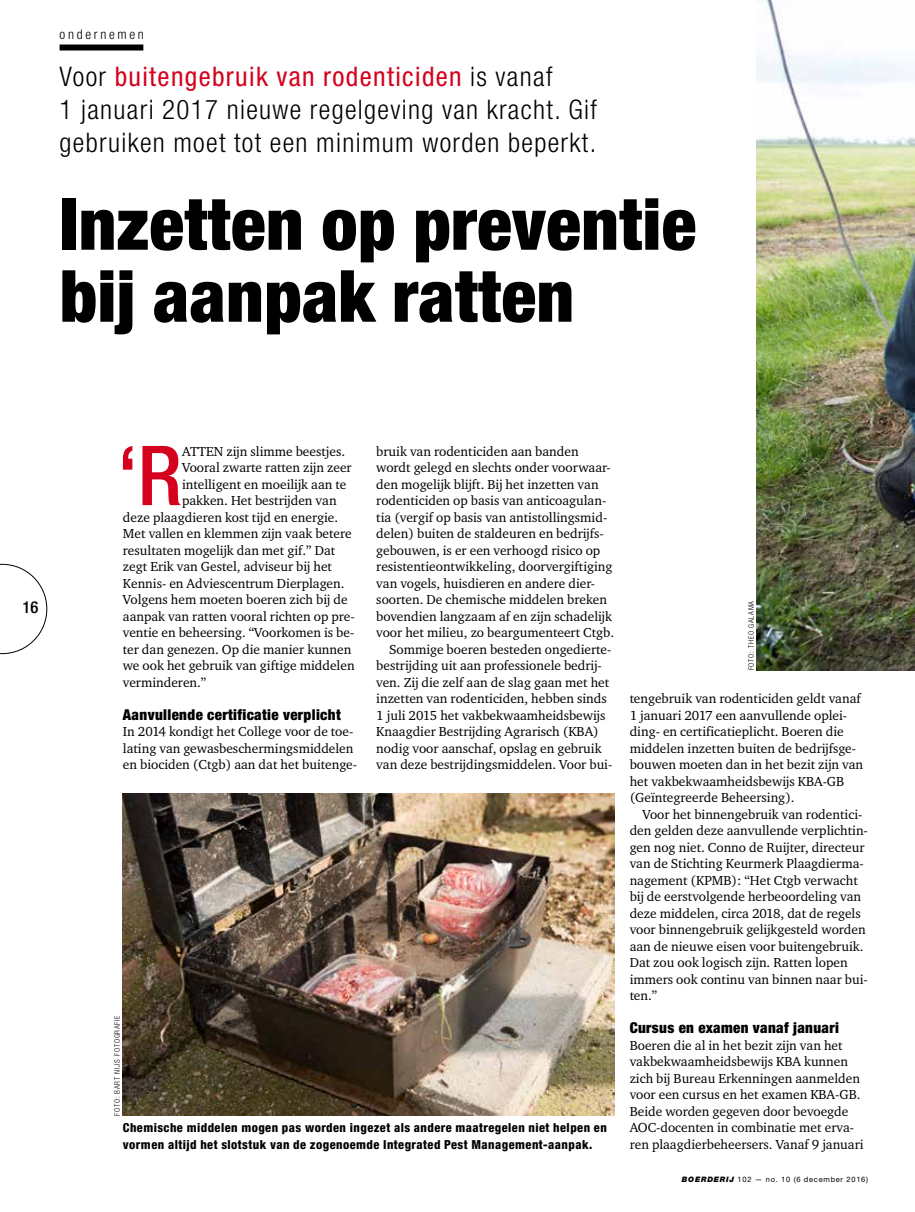
<style>
.page{position:relative;width:915px;height:1212px;background:#fff}
.page>*{position:absolute;margin:0;border:0;box-sizing:border-box;transform-origin:0 0}
.t1{font:500 condensed 82.8px "Helvetica Neue LT Std";color:#d4021d}
.t2{font:900 condensed 72px/72px "Helvetica Neue LT Std";letter-spacing:.005em;color:#000}
.t3{font:300 condensed 27px/33px "Helvetica Neue LT Std";letter-spacing:.05em;color:#000}
.t4{font:500 condensed 16.5px "Helvetica Neue LT Std";color:#000}
.t5{font:900 condensed 15px "Helvetica Neue LT Std";letter-spacing:.025em;color:#000}
.t6{font:13.5px/16.5px "Charter EFOP";color:#000}
.t7{font:300 condensed 13.5px "Helvetica Neue LT Std";letter-spacing:.2em;color:#000}
.t8{font:800 condensed 12.45px/16.5px "Helvetica Neue LT Std";letter-spacing:.035em;color:#000}
.t9{font:300 condensed 7.5px "Helvetica Neue LT Std";letter-spacing:.1em;color:#000}
.t10{font:7.5px "Helvetica Neue LT Std";letter-spacing:.1em;color:#000}
.s1{font-weight:400;color:#d4021d}
.s2{font-weight:900;font-style:italic}
</style>
<div class="page">
<svg style="left:0;top:564px;width:47px;height:90px"></svg>
<img style="left:756px;top:0;width:158px;height:670px">
<img style="left:123px;top:793px;width:491px;height:323px">
<div style="left:60px;top:45px;width:83px;height:6px;background:#000"></div>
<p class="t7" style="left:60px;top:27px;width:86px">ondernemen</p>
<h3 class="t3" style="left:60px;top:60px;width:539px">Voor <span class="s1">buitengebruik van rodenticiden</span> is vanaf<br>1 januari 2017 nieuwe regelgeving van kracht. Gif gebruiken moet tot een minimum worden beperkt.</h3>
<h2 class="t2" style="left:60px;top:187px;width:638px">Inzetten op preventie bij aanpak ratten</h2>
<p class="t4" style="left:22px;top:597px;width:17px">16</p>
<h1 class="t1" style="left:118px;top:426px;width:66px">‘R</h1>
<p class="t6" style="left:182px;top:442px;width:164px">ATTEN zijn slimme beestjes.</p>
<p class="t6" style="left:182px;top:459px;width:171px">Vooral zwarte ratten zijn zeer</p>
<p class="t6" style="left:182px;top:475px;width:166px">intelligent en moeilijk aan te</p>
<p class="t6" style="left:182px;top:492px;width:156px">pakken. Het bestrijden van</p>
<p class="t6" style="left:123px;top:508px;width:217px">deze plaagdieren kost tijd en energie.</p>
<p class="t6" style="left:123px;top:525px;width:230px">Met vallen en klemmen zijn vaak betere</p>
<p class="t6" style="left:123px;top:541px;width:214px">resultaten mogelijk dan met gif.” Dat</p>
<p class="t6" style="left:123px;top:558px;width:211px">zegt Erik van Gestel, adviseur bij het</p>
<p class="t6" style="left:123px;top:574px;width:223px">Kennis- en Adviescentrum Dierplagen.</p>
<p class="t6" style="left:123px;top:591px;width:226px">Volgens hem moeten boeren zich bij de</p>
<p class="t6" style="left:123px;top:607px;width:233px">aanpak van ratten vooral richten op pre-</p>
<p class="t6" style="left:123px;top:624px;width:233px">ventie en beheersing. “Voorkomen is be-</p>
<p class="t6" style="left:123px;top:640px;width:230px">ter dan genezen. Op die manier kunnen</p>
<p class="t6" style="left:123px;top:657px;width:233px">we ook het gebruik van giftige middelen</p>
<p class="t6" style="left:123px;top:673px;width:85px">verminderen.”</p>
<p class="t5" style="left:123px;top:705px;width:219px">Aanvullende certificatie verplicht</p>
<p class="t6" style="left:123px;top:723px;width:235px">In 2014 kondigt het College voor de toe&shy;lating van gewasbeschermingsmiddelen en biociden (Ctgb) aan dat het buitenge-</p>
<p class="t6" style="left:376px;top:442px;width:204px">bruik van rodenticiden aan banden</p>
<p class="t6" style="left:376px;top:459px;width:236px">wordt gelegd en slechts onder voorwaar-</p>
<p class="t6" style="left:376px;top:475px;width:224px">den mogelijk blijft. Bij het inzetten van</p>
<p class="t6" style="left:376px;top:492px;width:231px">rodenticiden op basis van anticoagulan-</p>
<p class="t6" style="left:376px;top:508px;width:232px">tia (vergif op basis van antistollingsmid-</p>
<p class="t6" style="left:376px;top:525px;width:229px">delen) buiten de staldeuren en bedrijfs-</p>
<p class="t6" style="left:376px;top:541px;width:225px">gebouwen, is er een verhoogd risico op</p>
<p class="t6" style="left:376px;top:558px;width:238px">resistentieontwikkeling, doorvergiftiging</p>
<p class="t6" style="left:376px;top:574px;width:220px">van vogels, huisdieren en andere dier-</p>
<p class="t6" style="left:376px;top:591px;width:232px">soorten. De chemische middelen breken</p>
<p class="t6" style="left:376px;top:607px;width:237px">bovendien langzaam af en zijn schadelijk</p>
<p class="t6" style="left:376px;top:624px;width:239px">voor het milieu, zo beargumenteert Ctgb.</p>
<p class="t6" style="left:389px;top:640px;width:224px">Sommige boeren besteden ongedierte-</p>
<p class="t6" style="left:376px;top:657px;width:227px">bestrijding uit aan professionele bedrij-</p>
<p class="t6" style="left:376px;top:673px;width:234px">ven. Zij die zelf aan de slag gaan met het</p>
<p class="t6" style="left:376px;top:690px;width:232px">inzetten van rodenticiden, hebben sinds</p>
<p class="t6" style="left:376px;top:706px;width:231px">1 juli 2015 het vakbekwaamheidsbewijs</p>
<p class="t6" style="left:376px;top:723px;width:224px">Knaagdier Bestrijding Agrarisch (KBA)</p>
<p class="t6" style="left:376px;top:739px;width:227px">nodig voor aanschaf, opslag en gebruik</p>
<p class="t6" style="left:376px;top:756px;width:237px">van deze bestrijdingsmiddelen. Voor bui-</p>
<p class="t9" style="left:113px;top:1116px;width:102px;rotate:-90deg">FOTO: BART NIJS FOTOGRAFIE</p>
<p class="t8" style="left:123px;top:1119px;width:485px">Chemische middelen mogen pas worden ingezet als andere maatregelen niet helpen en vormen altijd het slotstuk van de zogenoemde Integrated Pest Management-aanpak.</p>
<p class="t9" style="left:746px;top:670px;width:71px;rotate:-90deg">FOTO: THEO GALAMA</p>
<p class="t6" style="left:629px;top:690px;width:235px">tengebruik van rodenticiden geldt vanaf 1 januari 2017 een aanvullende oplei&shy;ding- en certificatieplicht. Boeren die middelen inzetten buiten de bedrijfsge&shy;bouwen moeten dan in het bezit zijn van het vakbekwaamheidsbewijs KBA-GB (Geïntegreerde Beheersing).</p>
<p class="t6" style="left:629px;top:805px;width:240px;text-indent:13px">Voor het binnengebruik van rodentici&shy;den gelden deze aanvullende verplichtin&shy;gen nog niet. Conno de Ruijter, directeur van de Stichting Keurmerk Plaagdierma&shy;nagement (KPMB): “Het Ctgb verwacht bij de eerstvolgende herbeoordeling van deze middelen, circa 2018, dat de regels voor binnengebruik gelijkgesteld worden aan de nieuwe eisen voor buitengebruik.<br>Dat zou ook logisch zijn. Ratten lopen immers ook continu van binnen naar bui&shy;ten.”</p>
<p class="t5" style="left:629px;top:1018px;width:211px">Cursus en examen vanaf januari</p>
<p class="t6" style="left:629px;top:1036px;width:235px">Boeren die al in het bezit zijn van het vakbekwaamheidsbewijs KBA kunnen zich bij Bureau Erkenningen aanmelden voor een cursus en het examen KBA-GB.<br>Beide worden gegeven door bevoegde AOC-docenten in combinatie met erva&shy;ren plaagdierbeheersers. Vanaf 9 januari</p>
<p class="t10" style="left:681px;top:1174px;width:188px"><span class="s2">BOERDERIJ</span> 102 — no. 10 (6 december 2016)</p>
</div>
